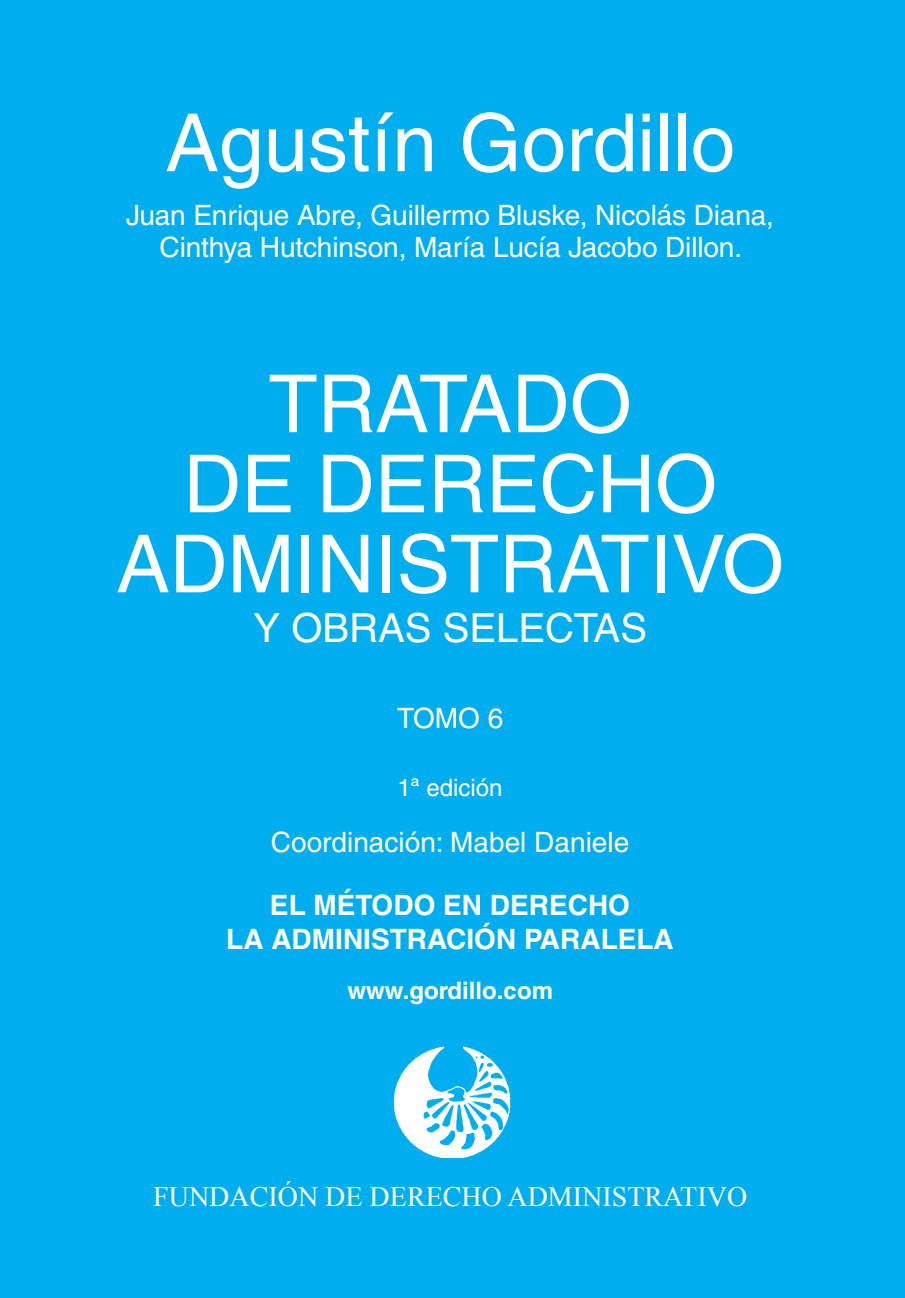
<style>
.page{position:relative;width:905px;height:1298px;background:#fff}
.page>*{position:absolute;margin:0;border:0;box-sizing:border-box;transform-origin:0 0}
.t1{font:80px/80px "Helvetica";color:#fff;text-align:center}
.t2{font:40px "Helvetica";color:#fff}
.t3{font:28px/32px "Helvetica";letter-spacing:-.005em;color:#fff;text-align:center}
.t4{font:700 28px/33.6px "Helvetica";color:#fff;text-align:center}
.t5{font:28px "Times New Roman";color:#fff}
.t6{font:700 24px "Helvetica";color:#fff}
.t7{font:24px "Helvetica";color:#fff}
</style>
<div class="page">
<div style="left:0;top:0;width:904px;height:1297px;background:#00aeef"></div>
<img style="left:394px;top:1046px;width:116px;height:111px">
<h1 class="t1" style="left:165px;top:103px;width:571px">Agustín Gordillo</h1>
<p class="t3" style="left:126px;top:199px;width:649px">Juan Enrique Abre, Guillermo Bluske, Nicolás Diana,<br>Cinthya Hutchinson, María Lucía Jacobo Dillon.</p>
<h1 class="t1" style="left:116px;top:364px;width:669px">TRATADO<br>DE DERECHO<br>ADMINISTRATIVO</h1>
<h2 class="t2" style="left:253px;top:605px;width:395px">Y OBRAS SELECTAS</h2>
<p class="t3" style="left:397px;top:702px;width:108px">TOMO 6</p>
<p class="t7" style="left:397px;top:773px;width:106px">1ª edición</p>
<p class="t3" style="left:271px;top:825px;width:360px">Coordinación: Mabel Daniele</p>
<p class="t4" style="left:226px;top:888px;width:449px">EL MÉTODO EN DERECHO<br>LA ADMINISTRACIÓN PARALELA</p>
<p class="t6" style="left:347px;top:975px;width:207px">www.gordillo.com</p>
<p class="t5" style="left:153px;top:1177px;width:595px">FUNDACIÓN DE DERECHO ADMINISTRATIVO</p>
</div>
